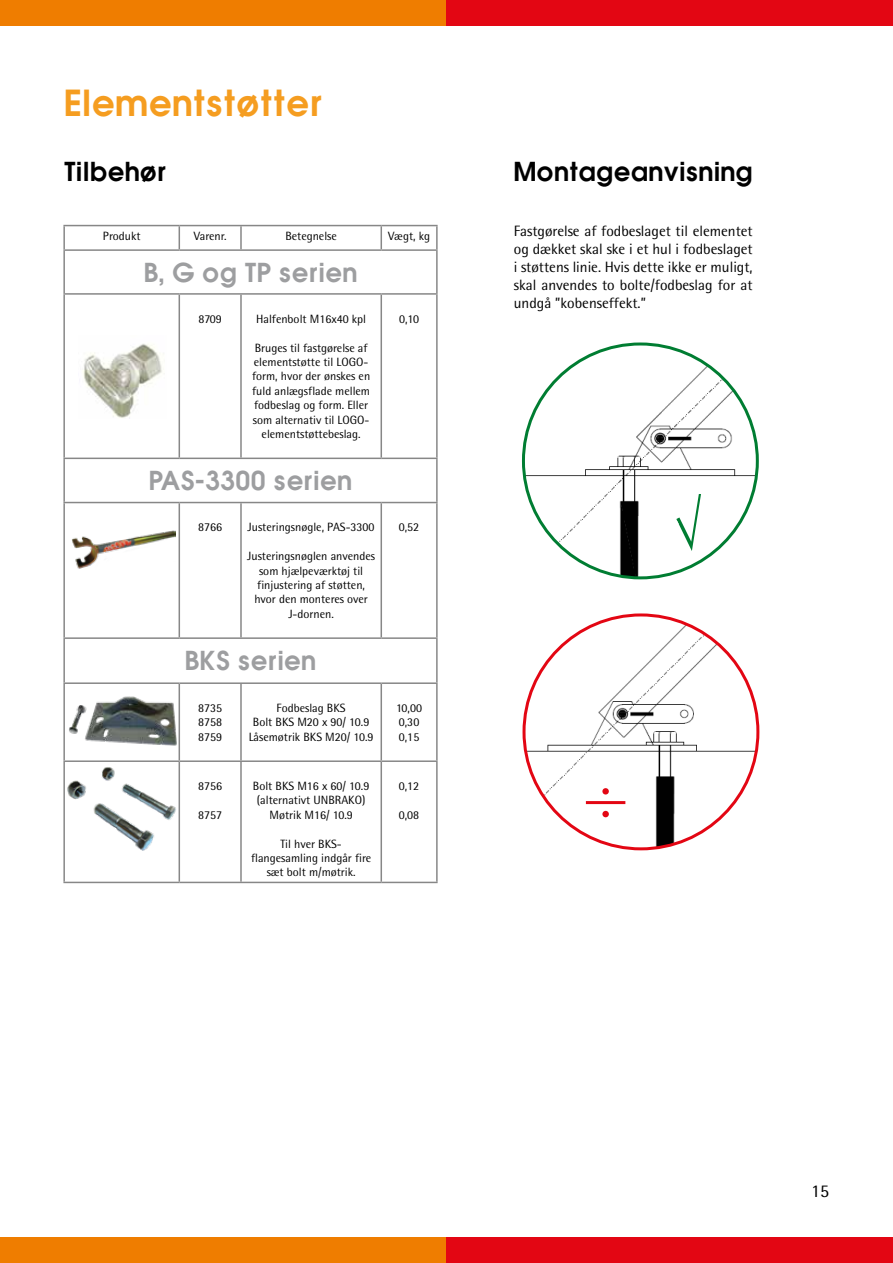
<style>
.page{position:relative;width:893px;height:1263px;background:#fff}
.page>*{position:absolute;margin:0;border:0;box-sizing:border-box;transform-origin:0 0}
.t1{font:75px "Times New Roman";color:#e30613}
.t2{font:60px "Times New Roman";color:#007d32}
.t3{font:33px "Avant Garde Demi";color:#f59d20}
.t4{font:24px "Avant Garde Demi";color:#9d9ea0}
.t5{font:24px "Avant Garde Demi";color:#000}
.t6{font:18px "Agfa Rotis Semisans";color:#000}
.t7{font:15px/18px "Agfa Rotis Semisans";color:#000;text-align:justify}
.t8{font:12px/14.4px "Agfa Rotis Semisans";color:#000;text-align:center}
</style>
<div class="page">
<div style="left:0;top:0;width:446px;height:26px;background:#ef7d00"></div>
<div style="left:446px;top:0;width:447px;height:26px;background:#e30613"></div>
<div style="left:0;top:1237px;width:446px;height:26px;background:#ef7d00"></div>
<div style="left:446px;top:1237px;width:447px;height:26px;background:#e30613"></div>
<img style="left:72px;top:530px;width:103px;height:39px">
<hr style="left:63px;top:225px;width:116px;height:1px;background:#878787">
<hr style="left:63px;top:226px;width:2px;height:23px;background:#878787">
<hr style="left:179px;top:225px;width:62px;height:1px;background:#878787">
<svg style="left:179px;top:226px;width:1px;height:23px"></svg>
<hr style="left:241px;top:225px;width:140px;height:1px;background:#878787">
<hr style="left:240px;top:226px;width:2px;height:23px;background:#878787">
<hr style="left:381px;top:225px;width:57px;height:1px;background:#878787">
<svg style="left:381px;top:226px;width:1px;height:23px"></svg>
<hr style="left:436px;top:226px;width:2px;height:23px;background:#878787">
<hr style="left:63px;top:249px;width:116px;height:2px;background:#878787">
<hr style="left:63px;top:251px;width:2px;height:42px;background:#878787">
<hr style="left:179px;top:249px;width:62px;height:2px;background:#878787">
<hr style="left:241px;top:249px;width:140px;height:2px;background:#878787">
<hr style="left:381px;top:249px;width:57px;height:2px;background:#878787">
<hr style="left:436px;top:251px;width:2px;height:42px;background:#878787">
<hr style="left:63px;top:293px;width:116px;height:2px;background:#878787">
<hr style="left:63px;top:295px;width:2px;height:163px;background:#878787">
<hr style="left:179px;top:293px;width:62px;height:2px;background:#878787">
<hr style="left:179px;top:295px;width:1px;height:163px;background:#878787">
<hr style="left:241px;top:293px;width:140px;height:2px;background:#878787">
<hr style="left:240px;top:295px;width:2px;height:163px;background:#878787">
<hr style="left:381px;top:293px;width:57px;height:2px;background:#878787">
<hr style="left:381px;top:295px;width:1px;height:163px;background:#878787">
<hr style="left:436px;top:295px;width:2px;height:163px;background:#878787">
<hr style="left:63px;top:458px;width:116px;height:1px;background:#878787">
<hr style="left:63px;top:459px;width:2px;height:43px;background:#878787">
<hr style="left:179px;top:458px;width:62px;height:1px;background:#878787">
<hr style="left:241px;top:458px;width:140px;height:1px;background:#878787">
<hr style="left:381px;top:458px;width:57px;height:1px;background:#878787">
<hr style="left:436px;top:459px;width:2px;height:43px;background:#878787">
<hr style="left:63px;top:502px;width:116px;height:1px;background:#878787">
<hr style="left:63px;top:503px;width:2px;height:134px;background:#878787">
<hr style="left:179px;top:502px;width:62px;height:1px;background:#878787">
<hr style="left:179px;top:503px;width:1px;height:134px;background:#878787">
<hr style="left:241px;top:502px;width:140px;height:1px;background:#878787">
<hr style="left:240px;top:503px;width:2px;height:134px;background:#878787">
<hr style="left:381px;top:502px;width:57px;height:1px;background:#878787">
<hr style="left:381px;top:503px;width:1px;height:134px;background:#878787">
<hr style="left:436px;top:503px;width:2px;height:134px;background:#878787">
<hr style="left:63px;top:637px;width:116px;height:2px;background:#878787">
<hr style="left:63px;top:639px;width:2px;height:43px;background:#878787">
<hr style="left:179px;top:637px;width:62px;height:2px;background:#878787">
<hr style="left:241px;top:637px;width:140px;height:2px;background:#878787">
<hr style="left:381px;top:637px;width:57px;height:2px;background:#878787">
<hr style="left:436px;top:639px;width:2px;height:43px;background:#878787">
<hr style="left:63px;top:682px;width:116px;height:2px;background:#878787">
<hr style="left:63px;top:684px;width:2px;height:76px;background:#878787">
<hr style="left:179px;top:682px;width:62px;height:2px;background:#878787">
<hr style="left:179px;top:684px;width:1px;height:76px;background:#878787">
<hr style="left:241px;top:682px;width:140px;height:2px;background:#878787">
<hr style="left:240px;top:684px;width:2px;height:76px;background:#878787">
<hr style="left:381px;top:682px;width:57px;height:2px;background:#878787">
<hr style="left:381px;top:684px;width:1px;height:76px;background:#878787">
<hr style="left:436px;top:684px;width:2px;height:76px;background:#878787">
<hr style="left:63px;top:760px;width:116px;height:2px;background:#878787">
<hr style="left:63px;top:762px;width:2px;height:120px;background:#878787">
<hr style="left:179px;top:760px;width:62px;height:2px;background:#878787">
<hr style="left:179px;top:762px;width:1px;height:120px;background:#878787">
<hr style="left:241px;top:760px;width:140px;height:2px;background:#878787">
<hr style="left:240px;top:762px;width:2px;height:120px;background:#878787">
<hr style="left:381px;top:760px;width:57px;height:2px;background:#878787">
<hr style="left:381px;top:762px;width:1px;height:120px;background:#878787">
<hr style="left:436px;top:762px;width:2px;height:120px;background:#878787">
<hr style="left:63px;top:882px;width:116px;height:1px;background:#878787">
<hr style="left:179px;top:882px;width:62px;height:1px;background:#878787">
<hr style="left:241px;top:882px;width:140px;height:1px;background:#878787">
<hr style="left:381px;top:882px;width:57px;height:1px;background:#878787">
<img style="left:69px;top:696px;width:108px;height:50px">
<img style="left:67px;top:767px;width:109px;height:84px">
<img style="left:83px;top:343px;width:79px;height:76px">
<img style="left:523px;top:344px;width:234px;height:234px;border-radius:117px">
<img style="left:524px;top:615px;width:234px;height:234px;border-radius:117px">
<svg style="left:664px;top:515px;width:15px;height:14px"></svg>
<h3 class="t3" style="left:64px;top:80px;width:260px">Elementstøtter</h3>
<h3 class="t5" style="left:64px;top:155px;width:104px">Tilbehør</h3>
<p class="t8" style="left:103px;top:228px;width:39px">Produkt</p>
<p class="t8" style="left:194px;top:228px;width:34px">Varenr.</p>
<p class="t8" style="left:285px;top:228px;width:53px">Betegnelse</p>
<p class="t8" style="left:388px;top:228px;width:43px">Vægt, kg</p>
<h3 class="t4" style="left:144px;top:256px;width:215px">B, G og TP serien</h3>
<p class="t8" style="left:198px;top:311px;width:25px">8709</p>
<p class="t8" style="left:256px;top:311px;width:112px">Halfenbolt M16x40 kpl</p>
<p class="t8" style="left:252px;top:340px;width:120px">Bruges til fastgørelse af elementstøtte til LOGO&shy;form, hvor der ønskes en fuld anlægsflade mellem fodbeslag og form. Eller som alternativ til LOGO&shy;elementstøttebeslag.</p>
<p class="t8" style="left:399px;top:311px;width:22px">0,10</p>
<h3 class="t4" style="left:149px;top:464px;width:205px">PAS-3300 serien</h3>
<p class="t8" style="left:198px;top:520px;width:26px">8766</p>
<p class="t8" style="left:248px;top:520px;width:129px">Justeringsnøgle, PAS-3300</p>
<p class="t8" style="left:247px;top:549px;width:129px">Justeringsnøglen anvendes som hjælpeværktøj til finjustering af støtten, hvor den monteres over<br>J-dornen.</p>
<p class="t8" style="left:399px;top:520px;width:22px">0,52</p>
<h3 class="t4" style="left:185px;top:644px;width:133px">BKS serien</h3>
<p class="t8" style="left:198px;top:701px;width:26px;text-align:justify">8735<br>8758<br>8759</p>
<p class="t8" style="left:249px;top:701px;width:126px">Fodbeslag BKS<br>Bolt BKS M20 x 90/ 10.9<br>Låsemøtrik BKS M20/ 10.9</p>
<p class="t8" style="left:396px;top:701px;width:28px;text-align:left">10,00<br>0,30<br>0,15</p>
<p class="t8" style="left:198px;top:779px;width:26px">8756</p>
<p class="t8" style="left:198px;top:807px;width:26px">8757</p>
<p class="t8" style="left:253px;top:779px;width:118px">Bolt BKS M16 x 60/ 10.9 (alternativt UNBRAKO)<br>Møtrik M16/ 10.9</p>
<p class="t8" style="left:251px;top:836px;width:122px">Til hver BKS&shy;flangesamling indgår fire sæt bolt m/møtrik.</p>
<p class="t8" style="left:399px;top:779px;width:22px">0,12</p>
<p class="t8" style="left:399px;top:807px;width:22px">0,08</p>
<h3 class="t5" style="left:514px;top:155px;width:240px">Montageanvisning</h3>
<p class="t7" style="left:514px;top:222px;width:240px">Fastgørelse af fodbeslaget til elementet og dækket skal ske i et hul i fodbeslaget i støttens linie. Hvis dette ikke er muligt, skal anvendes to bolte/fodbeslag for at undgå ”kobenseffekt.”</p>
<h2 class="t2" style="left:668px;top:486px;width:34px">√</h2>
<h1 class="t1" style="left:585px;top:749px;width:43px">÷</h1>
<h3 class="t6" style="left:811px;top:1180px;width:20px">15</h3>
</div>
